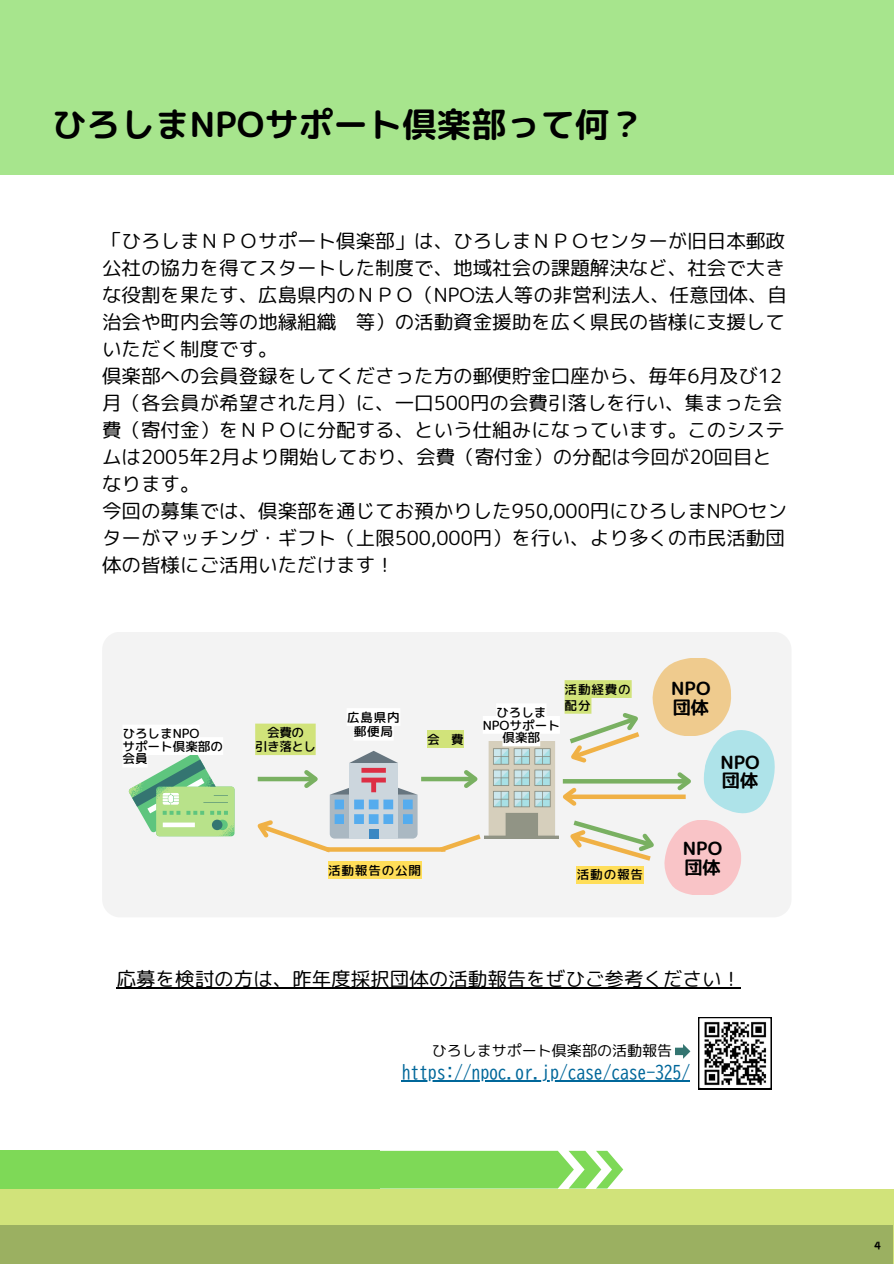
<style>
.page{position:relative;width:894px;height:1264px;background:#fff}
.page>*{position:absolute;margin:0;border:0;box-sizing:border-box;transform-origin:0 0}
.t1{font:34.5px "rounded mplus 1 p bold";color:#000}
.t2{font:19.5px/27px "rounded mplus 1 p regular";color:#000}
.t3{font:18.15px/18.9px "rounded mplus 1 p bold";color:#000}
.t4{font:18px "BIZUD Gothic";letter-spacing:-.015em;color:#00679a}
.t5{font:15px "rounded mplus 1 p regular";color:#000}
.t6{font:13.5px "Canva Soft Candy JP";color:#000}
.t7{font:12.6px/12.6px "rounded mplus 1 p medium";color:#000;text-align:center}
.t8{font:12.6px "rounded mplus 1 p medium";letter-spacing:.065em;color:#000}
</style>
<div class="page">
<div style="left:0;top:1188px;width:893px;height:75px;background:#d1e37a"></div>
<div style="left:0;top:1225px;width:892px;height:38px;background:#9bb061"></div>
<svg style="left:379px;top:1150px;width:244px;height:38px;background:#8fde6d"></svg>
<div style="left:0;top:1150px;width:379px;height:38px;background:#7ed957"></div>
<div style="left:0;top:0;width:893px;height:174px;background:#a7e58d"></div>
<svg style="left:698px;top:1017px;width:73px;height:72px"></svg>
<img style="left:701px;top:1019px;width:67px;height:68px">
<svg style="left:675px;top:1044px;width:15px;height:14px"></svg>
<hr style="left:117px;top:987px;width:623px;height:1px;background:#000">
<div style="left:102px;top:632px;width:689px;height:285px;background:#f3f3f3"></div>
<div style="left:421px;top:776px;width:54px;height:5px;background:#79b061"></div>
<svg style="left:417px;top:847px;width:18px;height:4px"></svg>
<svg style="left:435px;top:658px;width:343px;height:236px"></svg>
<div style="left:576px;top:865px;width:67px;height:18px;background:#ffde59"></div>
<svg style="left:122px;top:724px;width:112px;height:112px"></svg>
<div style="left:327px;top:861px;width:94px;height:18px;background:#ffde59"></div>
<svg style="left:248px;top:708px;width:169px;height:148px"></svg>
<div style="left:427px;top:730px;width:36px;height:18px;background:#d1e37a"></div>
<hr style="left:401px;top:1080px;width:289px;height:1px;background:#00679a">
<h3 class="t1" style="left:52px;top:100px;width:593px">ひろしまNPOサポート倶楽部って何？</h3>
<h1 class="t2" style="left:102px;top:227px;width:686px">「ひろしまＮＰＯサポート倶楽部」は、ひろしまＮＰＯセンターが旧日本郵政公社の協力を得てスタートした制度で、地域社会の課題解決など、社会で大きな役割を果たす、広島県内のＮＰＯ（NPO法人等の非営利法人、任意団体、自治会や町内会等の地縁組織 等）の活動資金援助を広く県民の皆様に支援していただく制度です。<br>倶楽部への会員登録をしてくださった方の郵便貯金口座から、毎年6月及び12月（各会員が希望された月）に、一口500円の会費引落しを行い、集まった会費（寄付金）をＮＰＯに分配する、という仕組みになっています。このシステムは2005年2月より開始しており、会費（寄付金）の分配は今回が20回目となります。<br>今回の募集では、倶楽部を通じてお預かりした950,000円にひろしまNPOセンターがマッチング・ギフト（上限500,000円）を行い、より多くの市民活動団体の皆様にご活用いただけます！</h1>
<p class="t7" style="left:122px;top:727px;width:102px;text-align:left">ひろしまNPO<br>サポート倶楽部の会員</p>
<p class="t7" style="left:267px;top:726px;width:38px">会費の</p>
<p class="t7" style="left:255px;top:739px;width:62px">引き落とし</p>
<p class="t7" style="left:347px;top:710px;width:54px">広島県内</p>
<p class="t7" style="left:353px;top:725px;width:41px">郵便局</p>
<p class="t7" style="left:427px;top:733px;width:38px">会 費</p>
<p class="t7" style="left:564px;top:682px;width:68px">活動経費の</p>
<p class="t7" style="left:564px;top:698px;width:27px">配分</p>
<p class="t7" style="left:482px;top:706px;width:79px">ひろしま<br>NPOサポート倶楽部</p>
<p class="t8" style="left:328px;top:861px;width:95px">活動報告の公開</p>
<p class="t7" style="left:576px;top:868px;width:68px">活動の報告</p>
<p class="t3" style="left:671px;top:678px;width:41px">NPO団体</p>
<p class="t3" style="left:720px;top:752px;width:41px">NPO団体</p>
<h6 class="t3" style="left:682px;top:838px;width:41px">NPO団体</h6>
<h6 class="t2" style="left:117px;top:965px;width:625px">応募を検討の方は、昨年度採択団体の活動報告をぜひご参考ください！</h6>
<p class="t5" style="left:432px;top:1039px;width:241px">ひろしまサポート倶楽部の活動報告</p>
<p class="t4" style="left:401px;top:1063px;width:290px">https://npoc.or.jp/case/case-325/</p>
<h2 class="t6" style="left:871px;top:1237px;width:14px">４</h2>
</div>
